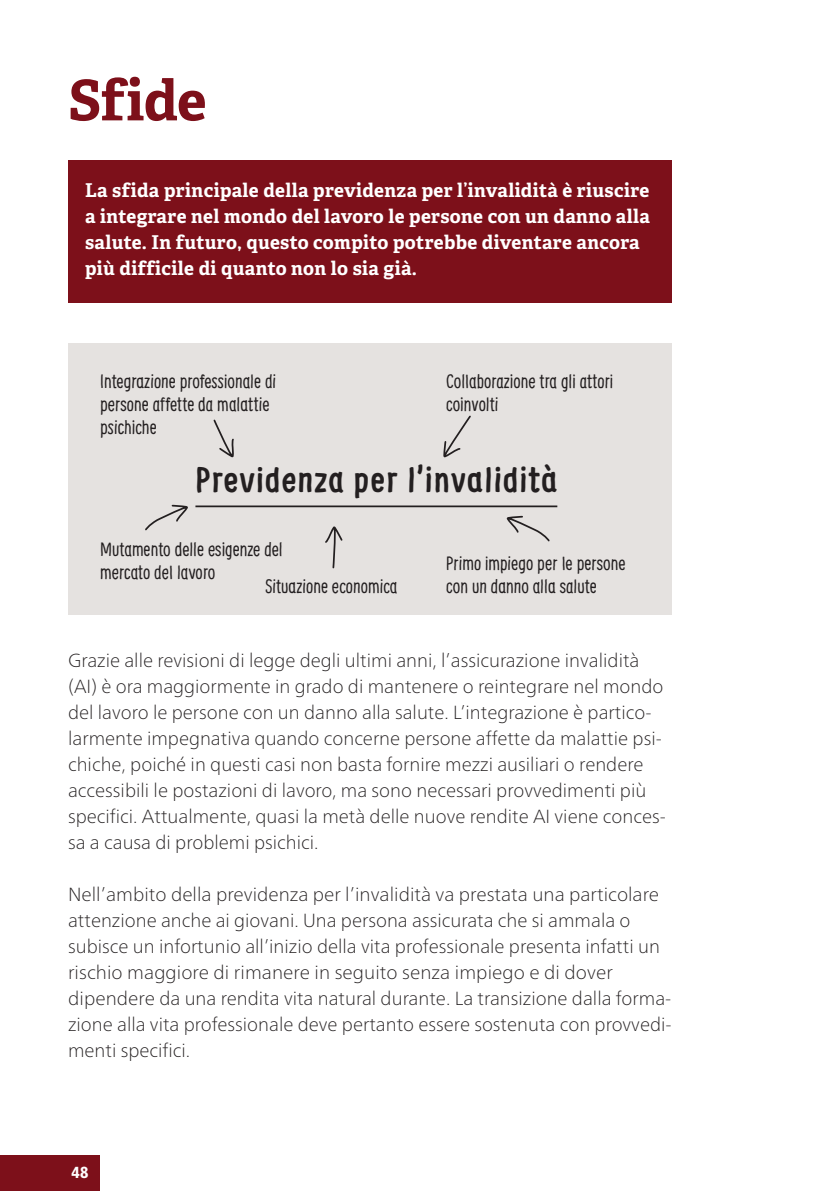
<style>
.page{position:relative;width:840px;height:1191px;background:#fff}
.page>*{position:absolute;margin:0;border:0;box-sizing:border-box;transform-origin:0 0}
.t1{font:700 56px "Adelle";letter-spacing:-.01em;color:#7d101a}
.t2{font:700 34.8px "Supernettcn";letter-spacing:.04em;color:#231f20}
.t3{font:19.2px/23px "Supernettcn";color:#231f20}
.t4{font:100 19px/26px "Frutiger Neue LT Pro";color:#231f20}
.t5{font:700 19px/26px "Adelle";letter-spacing:.02em;color:#fff}
.t6{font:900 condensed 16px "Frutiger";color:#fff}
</style>
<div class="page">
<div style="left:0;top:1155px;width:99px;height:36px;background:#7d101a"></div>
<div style="left:68px;top:160px;width:603px;height:143px;background:#7d101a"></div>
<div style="left:68px;top:343px;width:603px;height:271px;background:#e5e2e0"></div>
<hr style="left:195px;top:505px;width:362px;height:2px;background:#231f20">
<svg style="left:443px;top:415px;width:28px;height:43px"></svg>
<svg style="left:145px;top:504px;width:43px;height:27px"></svg>
<svg style="left:506px;top:515px;width:44px;height:27px"></svg>
<svg style="left:213px;top:419px;width:21px;height:38px"></svg>
<svg style="left:325px;top:526px;width:18px;height:43px"></svg>
<h1 class="t1" style="left:68px;top:65px;width:140px">Sfide</h1>
<p class="t5" style="left:85px;top:178px;width:566px">La sfida principale della previdenza per l’invalidità è riuscire a integrare nel mondo del lavoro le persone con un danno alla salute. In futuro, questo compito potrebbe diventare ancora più difficile di quanto non lo sia già.</p>
<p class="t3" style="left:100px;top:369px;width:177px">Integrazione professionale di persone affette da malattie psichiche</p>
<p class="t3" style="left:446px;top:369px;width:168px">Collaborazione tra gli attori coinvolti</p>
<h2 class="t2" style="left:195px;top:457px;width:363px">Previdenza per l’invalidità</h2>
<p class="t3" style="left:100px;top:537px;width:184px">Mutamento delle esigenze del mercato del lavoro</p>
<p class="t3" style="left:446px;top:551px;width:181px">Primo impiego per le persone</p>
<p class="t3" style="left:265px;top:574px;width:133px">Situazione economica</p>
<p class="t3" style="left:446px;top:574px;width:152px">con un danno alla salute</p>
<p class="t4" style="left:68px;top:647px;width:599px">Grazie alle revisioni di legge degli ultimi anni, l’assicurazione invalidità (AI) è ora maggiormente in grado di mantenere o reintegrare nel mondo del lavoro le persone con un danno alla salute. L’integrazione è partico&shy;larmente impegnativa quando concerne persone affette da malattie psi&shy;chiche, poiché in questi casi non basta fornire mezzi ausiliari o rendere accessibili le postazioni di lavoro, ma sono necessari provvedimenti più specifici. Attualmente, quasi la metà delle nuove rendite AI viene conces&shy;sa a causa di problemi psichici.</p>
<p class="t4" style="left:68px;top:881px;width:604px">Nell’ambito della previdenza per l’invalidità va prestata una particolare attenzione anche ai giovani. Una persona assicurata che si ammala o subisce un infortunio all’inizio della vita professionale presenta infatti un rischio maggiore di rimanere in seguito senza impiego e di dover dipendere da una rendita vita natural durante. La transizione dalla forma&shy;zione alla vita professionale deve pertanto essere sostenuta con provvedi&shy;menti specifici.</p>
<p class="t6" style="left:71px;top:1163px;width:19px">48</p>
</div>
